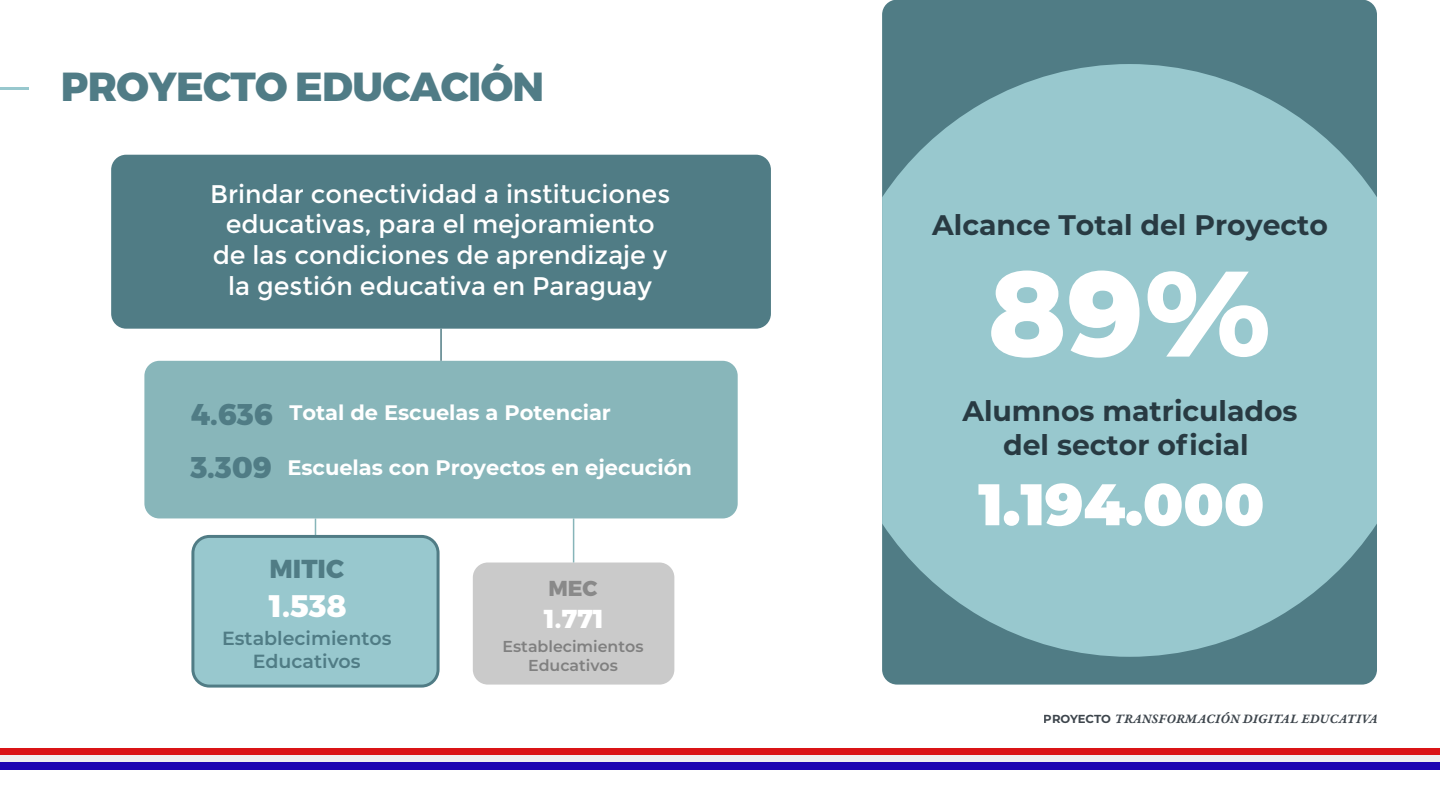
<style>
.page{position:relative;width:1440px;height:810px;background:#fff}
.page>*{position:absolute;margin:0;border:0;box-sizing:border-box;transform-origin:0 0}
.t1{font:800 121.2px "Montserrat";color:#fff}
.t2{font:900 58.57px "Montserrat";color:#fff}
.t3{font:800 40.5px "Montserrat";letter-spacing:-.015em;color:#507c86}
.t4{font:800 31.12px "Montserrat";color:#fff}
.t5{font:800 30px/53.4px "Montserrat";letter-spacing:-.005em;color:#507c85}
.t6{font:700 28.28px/34px "Montserrat";color:rgb(13 23 32/.8);text-align:center}
.t7{font:800 25.95px "Montserrat";color:#fff}
.t8{font:800 25.95px "Montserrat";color:#507c85}
.t9{font:25.5px/30.6px "Montserrat";color:#fff;text-align:center}
.t10{font:800 21.6px "Montserrat";color:#898989}
.t11{font:700 21px "Montserrat";color:#fff}
.t12{font:600 19.05px/22.8px "Montserrat";color:#507c85;text-align:center}
.t13{font:600 15.83px/19px "Montserrat";color:#808080;text-align:center}
.t14{font:13.8px "Garamond Premr Pro Smbd It Capt";color:#0d1720}
.s1{font-family:"Montserrat";font-weight:700;font-size:11.62px}
</style>
<div class="page">
<div style="left:0;top:748px;width:1440px;height:7px;background:#da1416"></div>
<div style="left:0;top:755px;width:1440px;height:8px;background:#efefef"></div>
<div style="left:0;top:763px;width:1440px;height:7px;background:#1e06b2"></div>
<div style="left:473px;top:563px;width:201px;height:122px;background:#cacaca;border-radius:15px"></div>
<div style="left:882px;top:0;width:495px;height:685px;background:#507c85;border-radius:15px"></div>
<svg style="left:882px;top:64px;width:495px;height:593px;background:#8ebdc4"></svg>
<hr style="left:0;top:87px;width:29px;height:3px;background:#98c8ce">
<div style="left:111px;top:155px;width:660px;height:174px;background:#507c85;border-radius:15px"></div>
<div style="left:144px;top:361px;width:594px;height:157px;background:#88b6ba;border-radius:15px"></div>
<hr style="left:440px;top:329px;width:2px;height:32px;background:#507c84">
<hr style="left:315px;top:518px;width:1px;height:39px;background:#87b5b9">
<hr style="left:573px;top:518px;width:1px;height:45px;background:#87b5b9">
<svg style="left:191px;top:535px;width:249px;height:153px;background:#95c4ca"></svg>
<h3 class="t3" style="left:61px;top:61px;width:485px">PROYECTO EDUCACIÓN</h3>
<p class="t9" style="left:210px;top:179px;width:462px">Brindar conectividad a instituciones educativas, para el mejoramiento de las condiciones de aprendizaje y la gestión educativa en Paraguay</p>
<p class="t5" style="left:190px;top:388px;width:84px">4.636<br>3.309</p>
<p class="t11" style="left:289px;top:397px;width:323px">Total de Escuelas a Potenciar</p>
<p class="t11" style="left:287px;top:452px;width:406px">Escuelas con Proyectos en ejecución</p>
<p class="t8" style="left:269px;top:553px;width:76px">MITIC</p>
<p class="t4" style="left:269px;top:587px;width:79px">1.538</p>
<p class="t12" style="left:222px;top:626px;width:171px">Establecimientos<br>Educativos</p>
<p class="t10" style="left:548px;top:575px;width:51px">MEC</p>
<p class="t7" style="left:544px;top:603px;width:62px">1.771</p>
<p class="t13" style="left:503px;top:636px;width:142px">Establecimientos<br>Educativos</p>
<p class="t6" style="left:932px;top:207px;width:397px">Alcance Total del Proyecto</p>
<h1 class="t1" style="left:988px;top:238px;width:285px">89%</h1>
<p class="t6" style="left:962px;top:393px;width:337px">Alumnos matriculados del sector oficial</p>
<h2 class="t2" style="left:978px;top:460px;width:288px">1.194.000</h2>
<p class="t14" style="left:1044px;top:711px;width:336px"><span class="s1">PROYECTO</span> TRANSFORMACIÓN DIGITAL EDUCATIVA</p>
</div>
